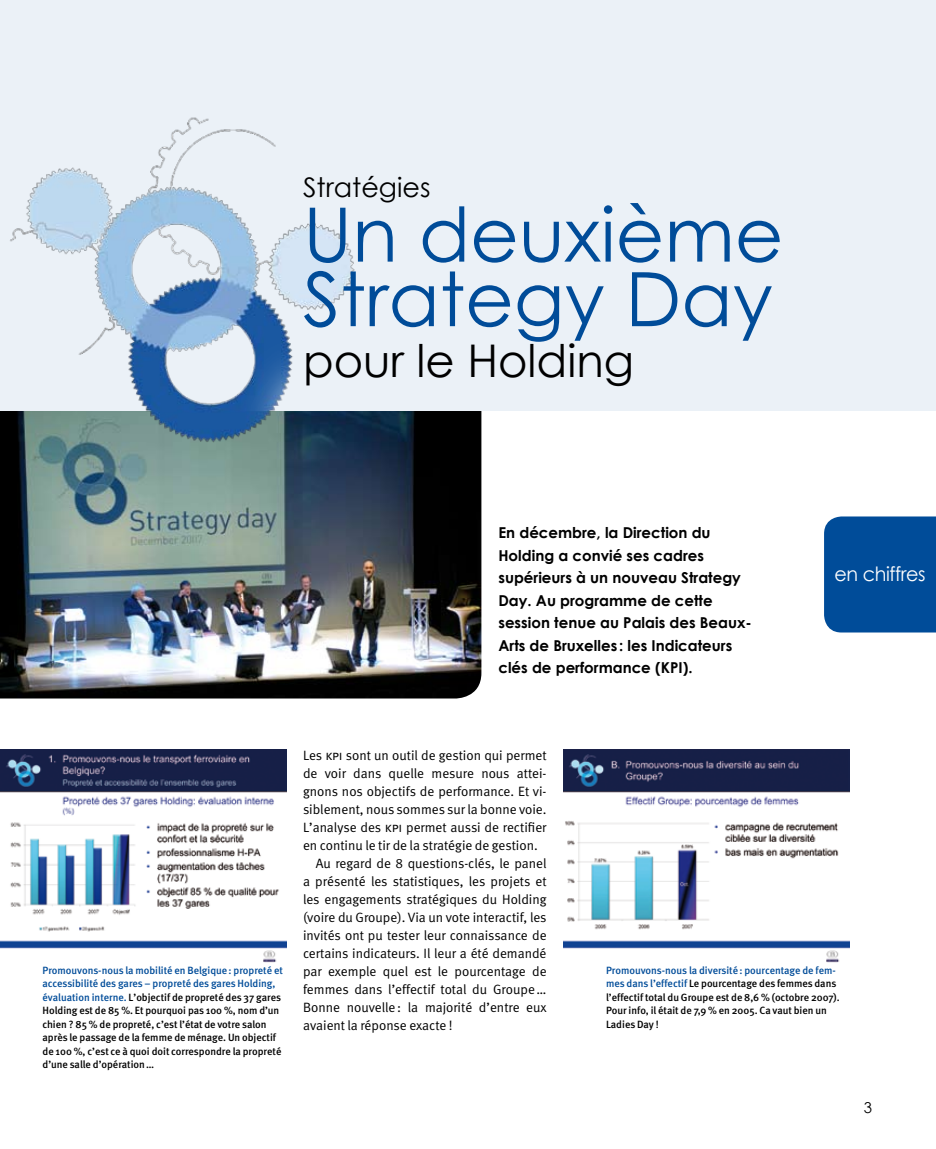
<style>
.page{position:relative;width:936px;height:1149px;background:#fff}
.page>*{position:absolute;margin:0;border:0;box-sizing:border-box;transform-origin:0 0}
.t1{font:75px/64.5px "Century Gothic";color:#004c99}
.t2{font:45px "Century Gothic";color:#000}
.t3{font:27px "Century Gothic";color:#000}
.t4{font:19.8px "Century Gothic";letter-spacing:-.02em;color:#fff}
.t5{font:700 15px/22.5px "Century Gothic";color:#000}
.t6{font:15px "Century Gothic";color:#000}
.t7{font:13.5px "Meta Normal";color:#000}
.t8{font:500 10.5px/13.5px "Meta";color:#000}
.s1{font-family:"Meta Normal LF Caps"}
.s2{color:#004c99}
</style>
<div class="page">
<img style="left:0;top:411px;width:481px;height:287px">
<div style="left:0;top:0;width:935px;height:411px;background:#ebf1f7"></div>
<div style="left:824px;top:516px;width:111px;height:116px;background:#004c99"></div>
<img style="left:563px;top:749px;width:286px;height:213px">
<img style="left:0;top:749px;width:286px;height:213px">
<img style="left:4px;top:117px;width:404px;height:341px">
<h3 class="t3" style="left:303px;top:171px;width:129px">Stratégies</h3>
<h1 class="t1" style="left:303px;top:201px;width:482px">Un deuxième<br>Strategy Day</h1>
<h2 class="t2" style="left:303px;top:333px;width:333px">pour le Holding</h2>
<p class="t5" style="left:498px;top:521px;width:255px">En décembre, la Direction du<br>Holding a convié ses cadres supérieurs à un nouveau Strategy<br>Day. Au programme de cette session tenue au Palais des Beaux-<br>Arts de Bruxelles : les Indicateurs clés de performance (KPI).</p>
<h3 class="t4" style="left:834px;top:561px;width:93px">en chiffres</h3>
<p class="t7" style="left:303px;top:747px;width:245px">Les <span class="s1">kpi</span> sont un outil de gestion qui permet</p>
<p class="t7" style="left:303px;top:765px;width:245px">de voir dans quelle mesure nous attei-</p>
<p class="t7" style="left:303px;top:783px;width:245px">gnons nos objectifs de performance. Et vi-</p>
<p class="t7" style="left:303px;top:801px;width:245px">siblement, nous sommes sur la bonne voie.</p>
<p class="t7" style="left:303px;top:819px;width:245px">L’analyse des <span class="s1">kpi</span> permet aussi de rectifier</p>
<p class="t7" style="left:303px;top:837px;width:236px">en continu le tir de la stratégie de gestion.</p>
<p class="t7" style="left:316px;top:855px;width:232px">Au regard de 8 questions-clés, le panel</p>
<p class="t7" style="left:303px;top:873px;width:245px">a présenté les statistiques, les projets et</p>
<p class="t7" style="left:303px;top:891px;width:245px">les engagements stratégiques du Holding</p>
<p class="t7" style="left:303px;top:909px;width:245px">(voire du Groupe). Via un vote interactif, les</p>
<p class="t7" style="left:303px;top:927px;width:245px">invités ont pu tester leur connaissance de</p>
<p class="t7" style="left:303px;top:945px;width:245px">certains indicateurs. I l leur a été demandé</p>
<p class="t7" style="left:303px;top:963px;width:245px">par exemple quel est le pourcentage de</p>
<p class="t7" style="left:303px;top:981px;width:245px">femmes dans l’effectif total du Groupe…</p>
<p class="t7" style="left:303px;top:999px;width:245px">Bonne nouvelle: la majorité d’entre eux</p>
<p class="t7" style="left:303px;top:1017px;width:151px">avaient la réponse exacte !</p>
<p class="t8" style="left:43px;top:963px;width:242px"><span class="s2">Promouvons-nous la mobilité en Belgique: propreté et accessibilité des gares – propreté des gares Holding, évaluation interne.</span> L’objectif de propreté des 37 gares Holding est de 85 %. Et pourquoi pas 100 %, nom d’un chien ? 85 % de propreté, c’est l’état de votre salon après le passage de la femme de ménage. Un objectif de 100 %, c’est ce à quoi doit correspondre la propreté d’une salle d’opération…</p>
<p class="t8" style="left:606px;top:963px;width:235px"><span class="s2">Promouvons-nous la diversité: pourcentage de fem&shy;mes dans l’effectif</span> Le pourcentage des femmes dans l’effectif total du Groupe est de 8,6 % (octobre 2007).<br>Pour info, il était de 7,9 % en 2005. Ca vaut bien un Ladies Day !</p>
<p class="t6" style="left:863px;top:1098px;width:10px">3</p>
</div>
